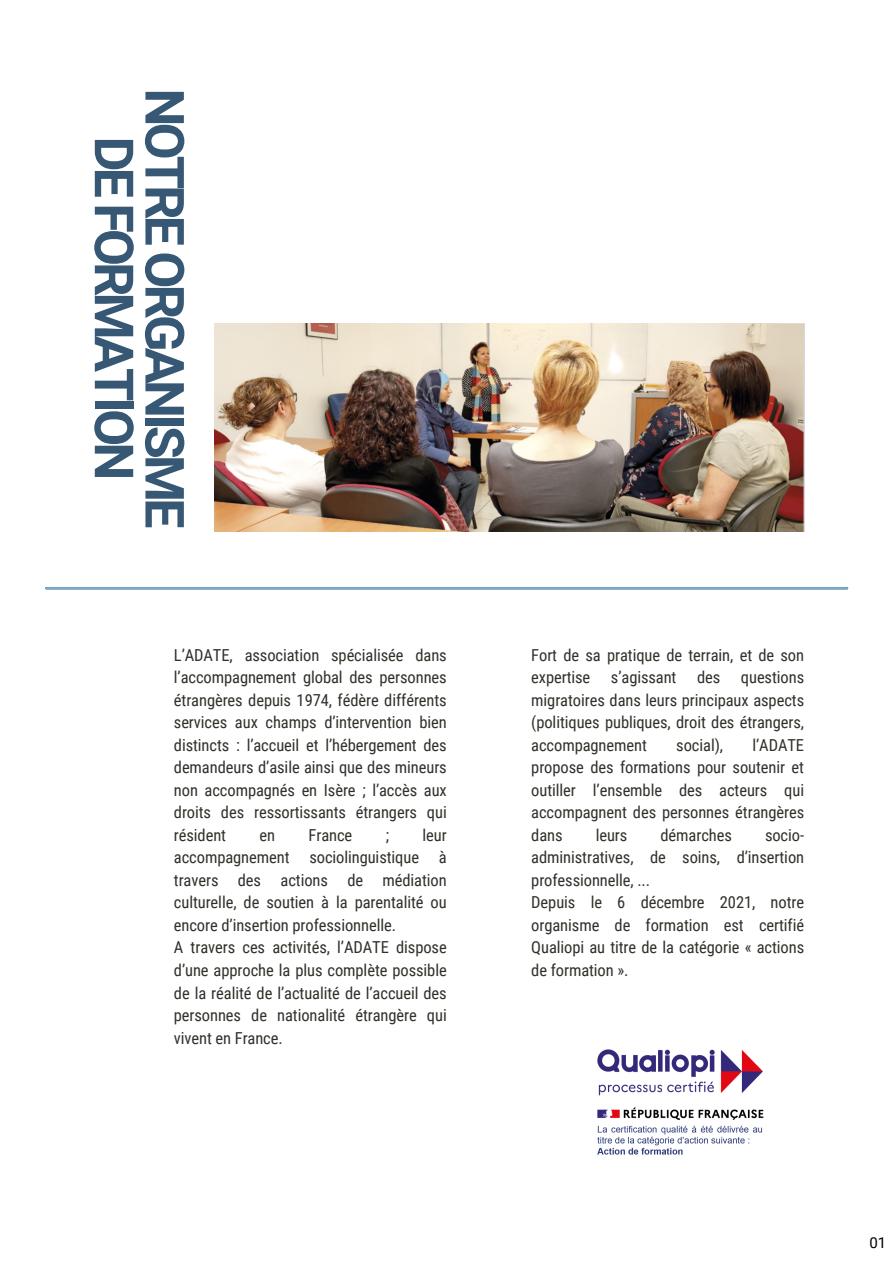
<style>
.page{position:relative;width:893px;height:1264px;background:#fff}
.page>*{position:absolute;margin:0;border:0;box-sizing:border-box;transform-origin:0 0}
.t1{font:700 54px/50.7px "Roboto";letter-spacing:-.075em;color:#365874;text-align:center}
.t2{font:16.5px/22.5px "Roboto Condensed";letter-spacing:-.005em;color:#2f3029;text-align:justify}
.t3{font:15px "Roboto";color:#000}
</style>
<div class="page">
<hr style="left:46px;top:587px;width:801px;height:2px;background:#7aaed4">
<img style="left:214px;top:324px;width:590px;height:207px">
<img style="left:597px;top:1049px;width:166px;height:106px">
<p class="t1" style="left:189px;top:88px;width:441px;rotate:90deg">NOTRE ORGANISME<br>DE FORMATION</p>
<p class="t2" style="left:174px;top:644px;width:274px">L’ADATE, association spécialisée dans l’accompagnement global des personnes étrangères depuis 1974, fédère différents services aux champs d’intervention bien distincts : l’accueil et l’hébergement des demandeurs d’asile ainsi que des mineurs non accompagnés en Isère ; l’accès aux droits des ressortissants étrangers qui résident</p>
<p class="t2" style="left:174px;top:824px;width:274px;text-indent:248px">leur accompagnement sociolinguistique à travers des actions de médiation culturelle, de soutien à la parentalité ou encore d’insertion professionnelle.</p>
<p class="t2" style="left:174px;top:936px;width:274px">A travers ces activités, l’ADATE dispose d’une approche la plus complète possible de la réalité de l’actualité de l’accueil des personnes de nationalité étrangère qui vivent en France.</p>
<p class="t2" style="left:259px;top:824px;width:17px">en</p>
<p class="t2" style="left:308px;top:824px;width:45px">France</p>
<p class="t2" style="left:386px;top:824px;width:5px">;</p>
<p class="t2" style="left:531px;top:644px;width:274px">Fort de sa pratique de terrain, et de son expertise s’agissant des questions migratoires dans leurs principaux aspects (politiques publiques, droit des étrangers, accompagnement</p>
<p class="t2" style="left:676px;top:734px;width:48px">social),</p>
<p class="t2" style="left:531px;top:734px;width:274px;text-indent:221px">l’ADATE propose des formations pour soutenir et outiller l’ensemble des acteurs qui accompagnent des personnes étrangères dans</p>
<p class="t2" style="left:595px;top:824px;width:33px">leurs</p>
<p class="t2" style="left:660px;top:824px;width:73px">démarches</p>
<p class="t2" style="left:531px;top:824px;width:274px;text-indent:234px">socio&shy;administratives, de soins, d’insertion professionnelle, ...</p>
<p class="t2" style="left:531px;top:891px;width:274px">Depuis le 6 décembre 2021, notre organisme de formation est certifié Qualiopi au titre de la catégorie « actions de formation ».</p>
<p class="t3" style="left:869px;top:1233px;width:18px">01</p>
</div>
